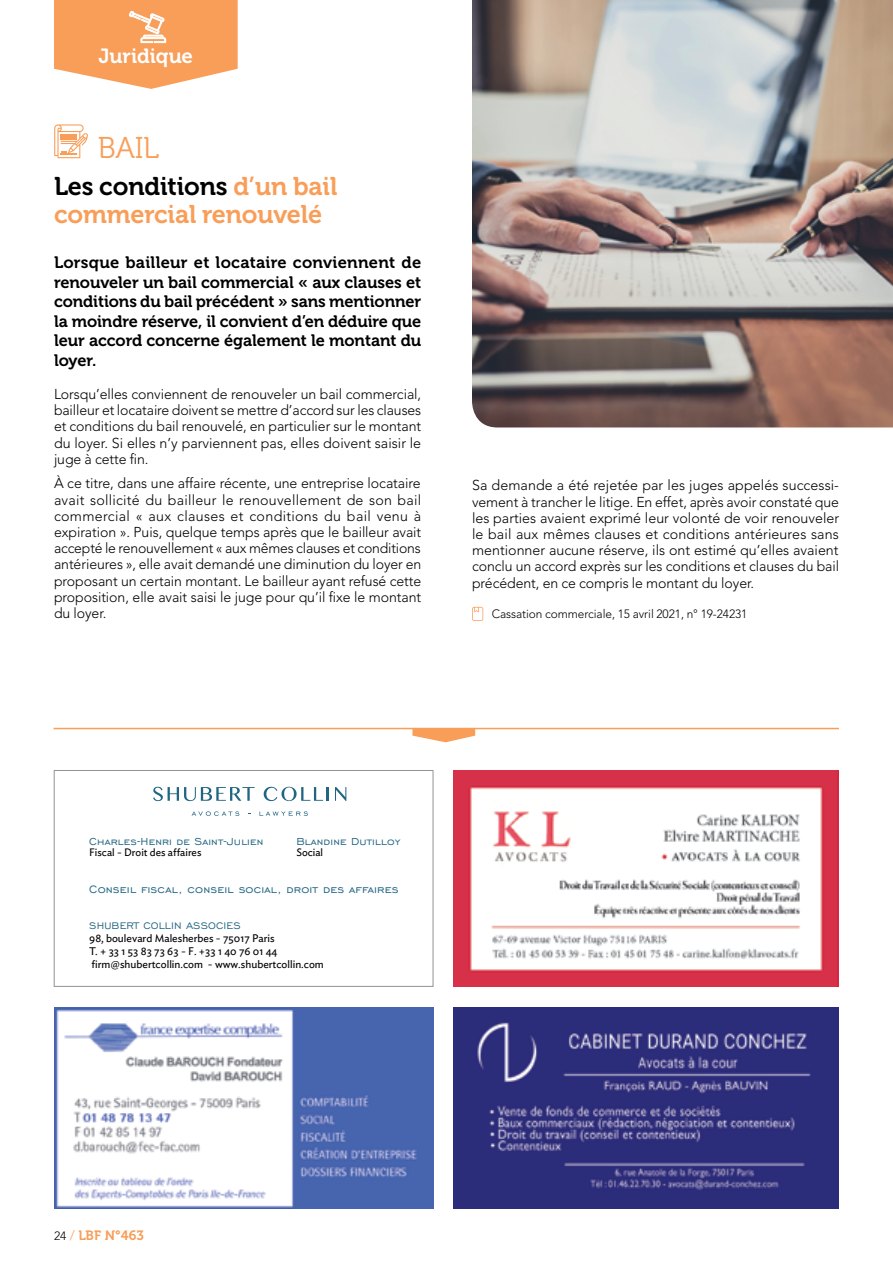
<style>
.page{position:relative;width:893px;height:1263px;background:#fff}
.page>*{position:absolute;margin:0;border:0;box-sizing:border-box;transform-origin:0 0}
.t1{font:30px "Museo 300";color:#f89e59}
.t2{font:25.5px/28.5px "Museo 700";letter-spacing:-.005em;color:#f89e59}
.t3{font:20.4px "Museo 700";letter-spacing:-.005em;color:#fff}
.t4{font:16.5px/19.5px "Museo 700";letter-spacing:-.005em;color:#000;text-align:justify}
.t5{font:300 14.25px/16.2px "Avenir LT Std";letter-spacing:-.005em;color:#000;text-align:justify}
.t6{font:13.8px "Engravers Gothic BT";letter-spacing:.01em;color:#206582}
.t7{font:13.5px "Museo 700";letter-spacing:-.005em;color:#f89e59}
.t8{font:13.05px "Engravers Gothic BT";letter-spacing:.01em;color:#206582}
.t9{font:12.3px "Engravers Gothic BT";letter-spacing:.01em;color:#206582}
.t10{font:300 12px "Avenir LT Std";letter-spacing:-.005em;color:#000}
.t11{font:10.95px/13.2px "Ideal Sans";color:#000}
.t12{font:10.65px "Ideal Sans";color:#000}
.s1{color:#000}
.s2{font-family:"Avenir LT Std";font-weight:300;font-size:12px;color:#000}
.s3{font-family:"Avenir LT Std";font-weight:300}
</style>
<div class="page">
<img style="left:454px;top:770px;width:385px;height:216px">
<img style="left:54px;top:1007px;width:379px;height:202px">
<svg style="left:153px;top:787px;width:102px;height:14px"></svg>
<svg style="left:264px;top:787px;width:65px;height:14px"></svg>
<svg style="left:335px;top:787px;width:11px;height:14px"></svg>
<svg style="left:192px;top:811px;width:47px;height:5px"></svg>
<svg style="left:259px;top:811px;width:49px;height:5px"></svg>
<div style="left:54px;top:770px;width:379px;height:216px;border:1px solid #979190"></div>
<img style="left:454px;top:1007px;width:385px;height:202px">
<svg style="left:54px;top:124px;width:34px;height:34px"></svg>
<svg style="left:472px;top:607px;width:11px;height:14px"></svg>
<img style="left:472px;top:0;width:421px;height:427px">
<svg style="left:54px;top:0;width:184px;height:89px;background:#f8ab70"></svg>
<hr style="left:54px;top:728px;width:785px;height:1px;background:#f89e59">
<svg style="left:412px;top:727px;width:64px;height:16px"></svg>
<h3 class="t3" style="left:99px;top:45px;width:96px">Juridique</h3>
<h1 class="t1" style="left:98px;top:132px;width:63px">BAIL</h1>
<h2 class="t2" style="left:54px;top:172px;width:285px"><span class="s1">Les conditions</span> d’un bail commercial renouvelé</h2>
<p class="t4" style="left:54px;top:253px;width:369px">Lorsque bailleur et locataire conviennent de renouveler un bail commercial « aux clauses et conditions du bail précédent » sans mentionner la moindre réserve, il convient d’en déduire que leur accord concerne également le montant du loyer.</p>
<p class="t5" style="left:54px;top:386px;width:369px">Lorsqu’elles conviennent de renouveler un bail commercial, bailleur et locataire doivent se mettre d’accord sur les clauses et conditions du bail renouvelé, en particulier sur le montant du loyer. Si elles n’y parviennent pas, elles doivent saisir le juge à cette fin.</p>
<p class="t5" style="left:54px;top:475px;width:369px">À ce titre, dans une affaire récente, une entreprise locataire avait sollicité du bailleur le renouvellement de son bail commercial « aux clauses et conditions du bail venu à expiration ». Puis, quelque temps après que le bailleur avait accepté le renouvellement « aux mêmes clauses et conditions antérieures », elle avait demandé une diminution du loyer en proposant un certain montant. Le bailleur ayant refusé cette proposition, elle avait saisi le juge pour qu’il fixe le montant du loyer.</p>
<p class="t5" style="left:472px;top:477px;width:369px">Sa demande a été rejetée par les juges appelés successi&shy;vement à trancher le litige. En effet, après avoir constaté que les parties avaient exprimé leur volonté de voir renouveler le bail aux mêmes clauses et conditions antérieures sans mentionner aucune réserve, ils ont estimé qu’elles avaient conclu un accord exprès sur les conditions et clauses du bail précédent, en ce compris le montant du loyer.</p>
<p class="t10" style="left:492px;top:607px;width:257px">Cassation commerciale, 15 avril 2021, n° 19-24231</p>
<p class="t8" style="left:89px;top:834px;width:176px">Charles-Henri de Saint-Julien</p>
<p class="t12" style="left:89px;top:844px;width:114px">Fiscal - Droit des affaires</p>
<p class="t6" style="left:89px;top:881px;width:311px">Conseil fiscal, conseil social, droit des affaires</p>
<p class="t9" style="left:89px;top:919px;width:153px">SHUBERT COLLIN ASSOCIES</p>
<p class="t11" style="left:89px;top:930px;width:236px">98, boulevard Malesherbes - 75017 Paris<br>T. + 33 1 53 83 73 63 - F. +33 1 40 76 01 44 firm@shubertcollin.com - www.shubertcollin.com</p>
<p class="t8" style="left:296px;top:834px;width:106px">Blandine Dutilloy</p>
<p class="t12" style="left:296px;top:844px;width:28px">Social</p>
<p class="t7" style="left:54px;top:1227px;width:91px"><span class="s2">24</span> <span class="s3">/</span> LBF N°463</p>
</div>
